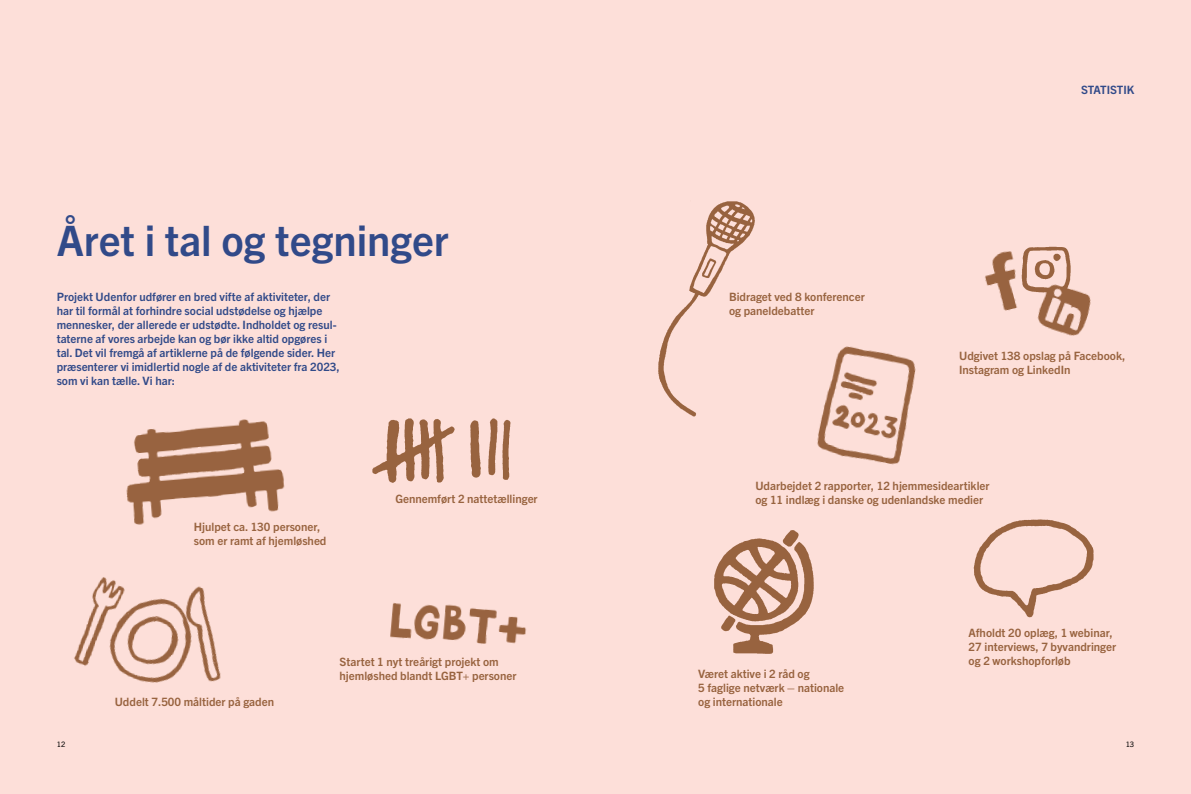
<style>
.page{position:relative;width:1191px;height:794px;background:#fddfd9}
.page>*{position:absolute;margin:0;border:0;box-sizing:border-box;transform-origin:0 0}
.t1{font:700 42px "Trade Gothic Next LT Pro";color:#314a89}
.t2{font:700 11.5px/14px "Trade Gothic Next LT Pro";color:#98633f}
.t3{font:700 11.5px/14px "Trade Gothic Next LT Pro";color:#314a89}
.t4{font:7.5px "Trade Gothic Next LT Pro";color:#000}
</style>
<div class="page">
<img style="left:74px;top:577px;width:147px;height:106px">
<img style="left:126px;top:419px;width:159px;height:106px">
<img style="left:372px;top:418px;width:139px;height:65px">
<img style="left:714px;top:530px;width:100px;height:124px">
<img style="left:817px;top:346px;width:99px;height:119px">
<img style="left:825px;top:362px;width:87px;height:86px">
<img style="left:973px;top:519px;width:121px;height:99px">
<img style="left:1037px;top:246px;width:34px;height:29px">
<img style="left:1037px;top:275px;width:54px;height:61px">
<img style="left:1041px;top:287px;width:49px;height:47px">
<img style="left:985px;top:247px;width:52px;height:64px">
<img style="left:390px;top:603px;width:136px;height:41px">
<img style="left:658px;top:201px;width:97px;height:216px">
<h1 class="t1" style="left:57px;top:212px;width:393px">Året i tal og tegninger</h1>
<p class="t3" style="left:57px;top:289px;width:284px">Projekt Udenfor udfører en bred vifte af aktiviteter, der har til formål at forhindre social udstødelse og hjælpe mennesker, der allerede er udstødte. Indholdet og resul&shy;taterne af vores arbejde kan og bør ikke altid opgøres i tal. Det vil fremgå af artiklerne på de følgende sider. Her præsenterer vi imidlertid nogle af de aktiviteter fra 2023, som vi kan tælle. Vi har:</p>
<p class="t2" style="left:194px;top:518px;width:134px">Hjulpet ca. 130 personer, som er ramt af hjemløshed</p>
<p class="t2" style="left:395px;top:491px;width:144px">Gennemført 2 nattetællinger</p>
<p class="t2" style="left:115px;top:694px;width:161px">Uddelt 7.500 måltider på gaden</p>
<p class="t2" style="left:339px;top:653px;width:178px">Startet 1 nyt treårigt projekt om hjemløshed blandt LGBT+ personer</p>
<p class="t2" style="left:729px;top:288px;width:137px">Bidraget ved 8 konferencer og paneldebatter</p>
<p class="t3" style="left:1081px;top:82px;width:55px">STATISTIK</p>
<p class="t2" style="left:959px;top:348px;width:168px">Udgivet 138 opslag på Facebook,<br>Instagram og LinkedIn</p>
<p class="t2" style="left:755px;top:478px;width:236px">Udarbejdet 2 rapporter, 12 hjemmesideartikler og 11 indlæg i danske og udenlandske medier</p>
<p class="t2" style="left:698px;top:666px;width:147px">Været aktive i 2 råd og<br>5 faglige netværk – nationale og internationale</p>
<p class="t2" style="left:968px;top:625px;width:149px">Afholdt 20 oplæg, 1 webinar,<br>27 interviews, 7 byvandringer og 2 workshopforløb</p>
<p class="t4" style="left:57px;top:739px;width:10px">12</p>
<p class="t4" style="left:1125px;top:739px;width:10px">13</p>
</div>
